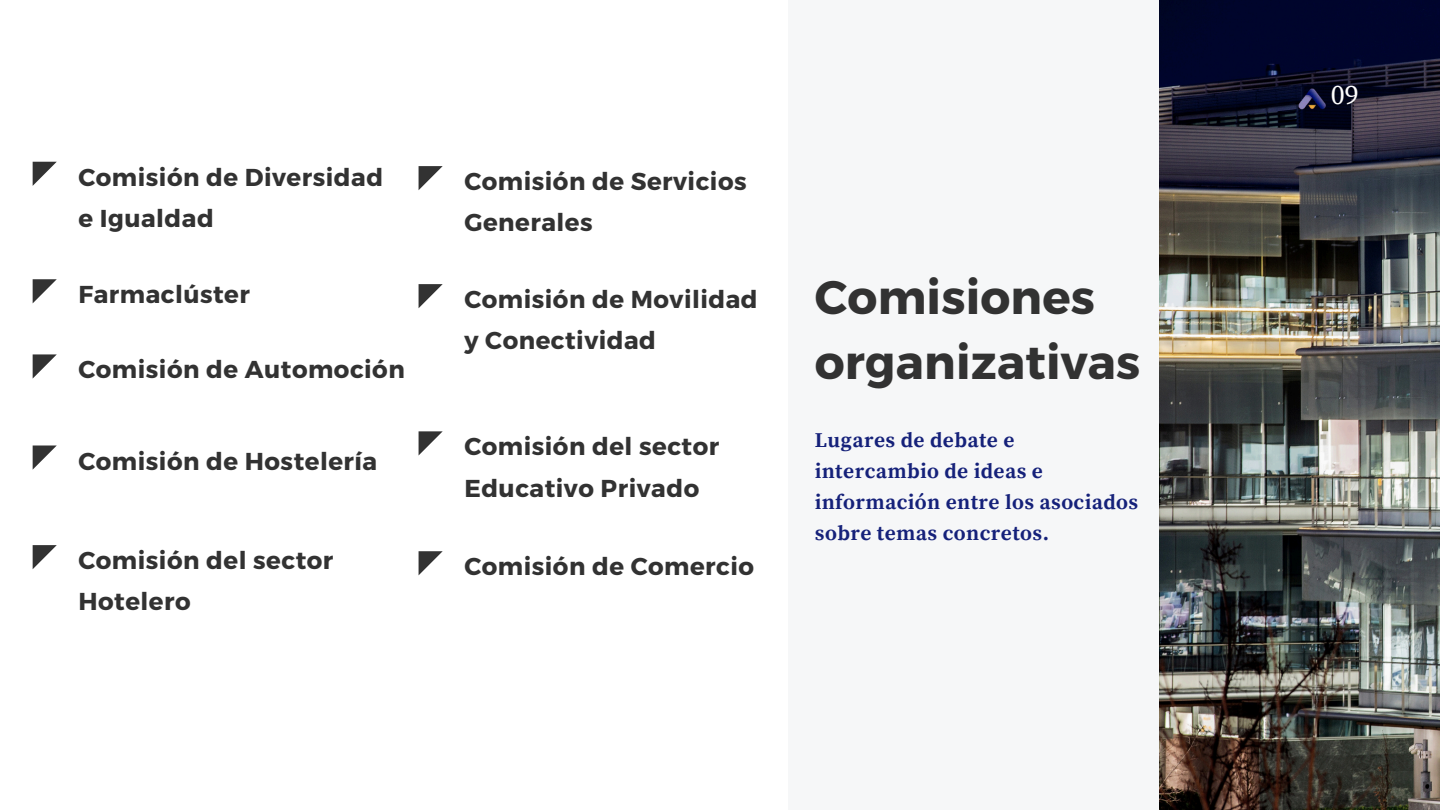
<style>
.page{position:relative;width:1440px;height:810px;background:#fff}
.page>*{position:absolute;margin:0;border:0;box-sizing:border-box;transform-origin:0 0}
.t1{font:700 47px/65.2px "Montserrat";letter-spacing:.005em;color:#323232}
.t2{font:28px "Source Serif Pro";color:#fff}
.t3{font:700 24.5px/41.3px "Montserrat";letter-spacing:.02em;color:#323232}
.t4{font:700 21px/30.8px "Source Serif Pro";letter-spacing:.02em;color:#15217a}
</style>
<div class="page">
<svg style="left:33px;top:162px;width:24px;height:24px"></svg>
<svg style="left:33px;top:354px;width:24px;height:24px"></svg>
<img style="left:1160px;top:0;width:280px;height:810px">
<img style="left:1299px;top:89px;width:27px;height:20px">
<svg style="left:419px;top:166px;width:24px;height:24px"></svg>
<svg style="left:419px;top:284px;width:24px;height:24px"></svg>
<svg style="left:419px;top:431px;width:24px;height:24px"></svg>
<svg style="left:33px;top:445px;width:24px;height:24px"></svg>
<svg style="left:419px;top:551px;width:24px;height:24px"></svg>
<svg style="left:33px;top:545px;width:24px;height:24px"></svg>
<div style="left:789px;top:0;width:370px;height:810px;background:#f6f7f8"></div>
<svg style="left:33px;top:279px;width:24px;height:24px"></svg>
<h2 class="t3" style="left:79px;top:155px;width:306px">Comisión de Diversidad e Igualdad</h2>
<h1 class="t3" style="left:79px;top:273px;width:173px">Farmaclúster</h1>
<h2 class="t3" style="left:79px;top:348px;width:328px">Comisión de Automoción</h2>
<h2 class="t3" style="left:79px;top:439px;width:300px">Comisión de Hostelería</h2>
<h2 class="t3" style="left:464px;top:160px;width:284px">Comisión de Servicios<br>Generales</h2>
<h2 class="t3" style="left:464px;top:278px;width:295px">Comisión de Movilidad y Conectividad</h2>
<h2 class="t3" style="left:464px;top:425px;width:256px">Comisión del sector<br>Educativo Privado</h2>
<p class="t3" style="left:79px;top:539px;width:256px">Comisión del sector</p>
<p class="t3" style="left:464px;top:545px;width:291px">Comisión de Comercio</p>
<p class="t3" style="left:79px;top:580px;width:114px">Hotelero</p>
<p class="t1" style="left:815px;top:262px;width:327px">Comisiones organizativas</p>
<p class="t4" style="left:815px;top:426px;width:325px">Lugares de debate e intercambio de ideas e información entre los asociados sobre temas concretos.</p>
<h2 class="t2" style="left:1331px;top:78px;width:29px">09</h2>
</div>
